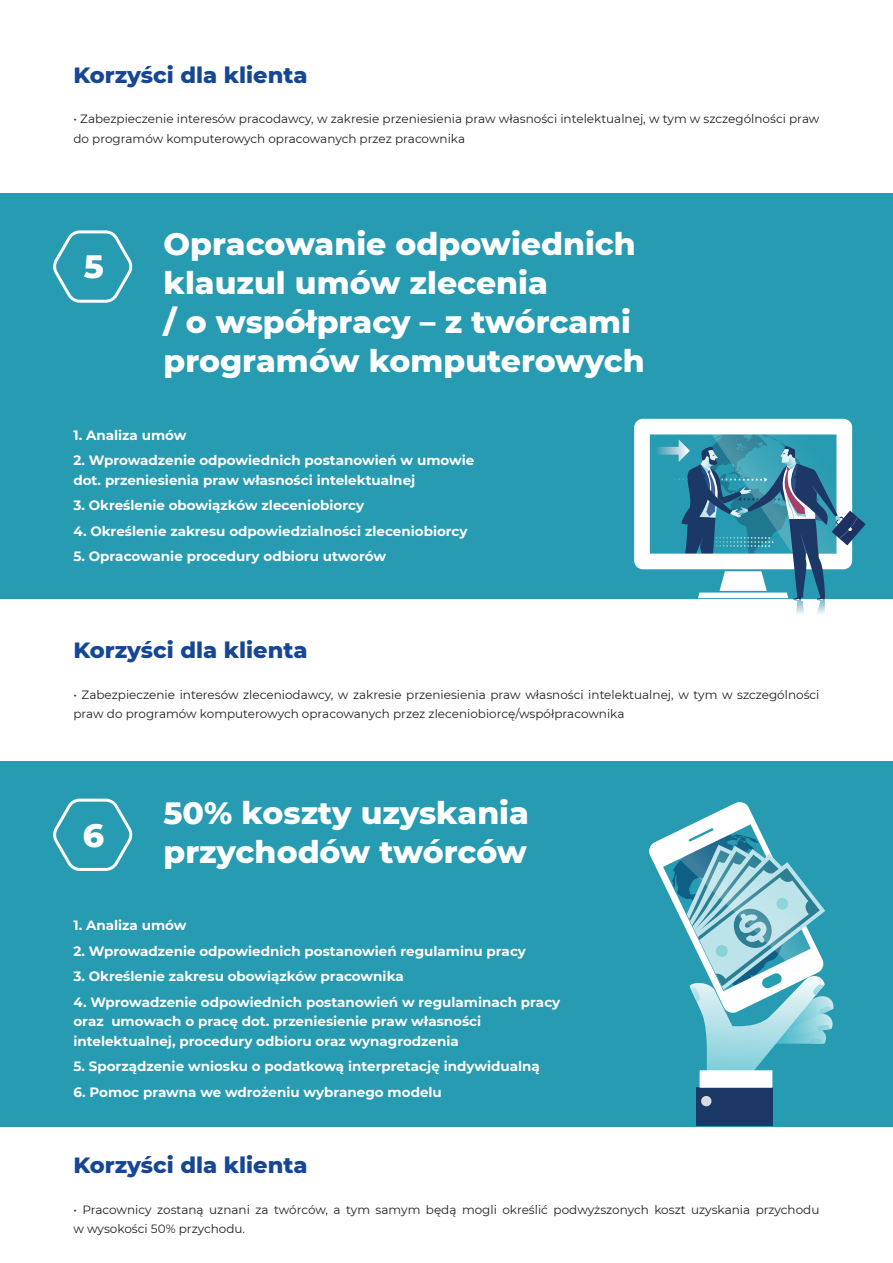
<style>
.page{position:relative;width:893px;height:1263px;background:#fff}
.page>*{position:absolute;margin:0;border:0;box-sizing:border-box;transform-origin:0 0}
.t1{font:800 33px "Montserrat";color:#fff}
.t2{font:800 31.5px/39px "Montserrat";color:#fff}
.t3{font:800 22.5px "Montserrat";color:#174794}
.t4{font:700 13.5px/19.5px "Montserrat";color:#fff}
.t5{font:12px/19.5px "Montserrat";color:#231f20}
</style>
<div class="page">
<div style="left:0;top:193px;width:893px;height:406px;background:#269bb1"></div>
<svg style="left:53px;top:230px;width:80px;height:73px"></svg>
<svg style="left:634px;top:419px;width:232px;height:195px"></svg>
<div style="left:0;top:762px;width:893px;height:365px;background:#269bb1"></div>
<svg style="left:53px;top:798px;width:80px;height:73px"></svg>
<div style="left:696px;top:1088px;width:76px;height:38px;background:#1c3867"></div>
<div style="left:701px;top:1096px;width:10px;height:10px;background:#d7dce4;border-radius:50%"></div>
<svg style="left:649px;top:802px;width:185px;height:286px"></svg>
<h3 class="t3" style="left:73px;top:58px;width:236px">Korzyści dla klienta</h3>
<p class="t5" style="left:73px;top:109px;width:748px">• Zabezpieczenie interesów pracodawcy, w zakresie przeniesienia praw własności intelektualnej, w tym w szczególności praw do programów komputerowych opracowanych przez pracownika</p>
<h1 class="t1" style="left:84px;top:242px;width:22px">5</h1>
<h2 class="t2" style="left:163px;top:223px;width:483px">Opracowanie odpowiednich klauzul umów zlecenia<br>/ o współpracy – z twórcami programów komputerowych</h2>
<p class="t4" style="left:73px;top:425px;width:115px">1. Analiza umów</p>
<p class="t4" style="left:73px;top:450px;width:402px">2. Wprowadzenie odpowiednich postanowień w umowie dot. przeniesienia praw własności intelektualnej</p>
<p class="t4" style="left:73px;top:495px;width:292px">3. Określenie obowiązków zleceniobiorcy</p>
<p class="t4" style="left:73px;top:521px;width:396px">4. Określenie zakresu odpowiedzialności zleceniobiorcy</p>
<p class="t4" style="left:73px;top:546px;width:314px">5. Opracowanie procedury odbioru utworów</p>
<h3 class="t3" style="left:73px;top:634px;width:236px">Korzyści dla klienta</h3>
<p class="t5" style="left:73px;top:684px;width:748px">• Zabezpieczenie interesów zleceniodawcy, w zakresie przeniesienia praw własności intelektualnej, w tym w szczególności praw do programów komputerowych opracowanych przez zleceniobiorcę/współpracownika</p>
<h1 class="t1" style="left:83px;top:810px;width:23px">6</h1>
<h2 class="t2" style="left:163px;top:791px;width:367px">50% koszty uzyskania przychodów twórców</h2>
<p class="t4" style="left:73px;top:915px;width:115px">1. Analiza umów</p>
<p class="t4" style="left:73px;top:940px;width:454px">2. Wprowadzenie odpowiednich postanowień regulaminu pracy</p>
<p class="t4" style="left:73px;top:966px;width:332px">3. Określenie zakresu obowiązków pracownika</p>
<p class="t4" style="left:73px;top:991px;width:488px">4. Wprowadzenie odpowiednich postanowień w regulaminach pracy oraz umowach o pracę dot. przeniesienie praw własności intelektualnej, procedury odbioru oraz wynagrodzenia</p>
<p class="t4" style="left:73px;top:1056px;width:468px">5. Sporządzenie wniosku o podatkową interpretację indywidualną</p>
<p class="t4" style="left:73px;top:1081px;width:370px">6. Pomoc prawna we wdrożeniu wybranego modelu</p>
<h3 class="t3" style="left:73px;top:1149px;width:236px">Korzyści dla klienta</h3>
<p class="t5" style="left:73px;top:1199px;width:747px">• Pracownicy zostaną uznani za twórców, a tym samym będą mogli określić podwyższonych koszt uzyskania przychodu w wysokości 50% przychodu.</p>
</div>
